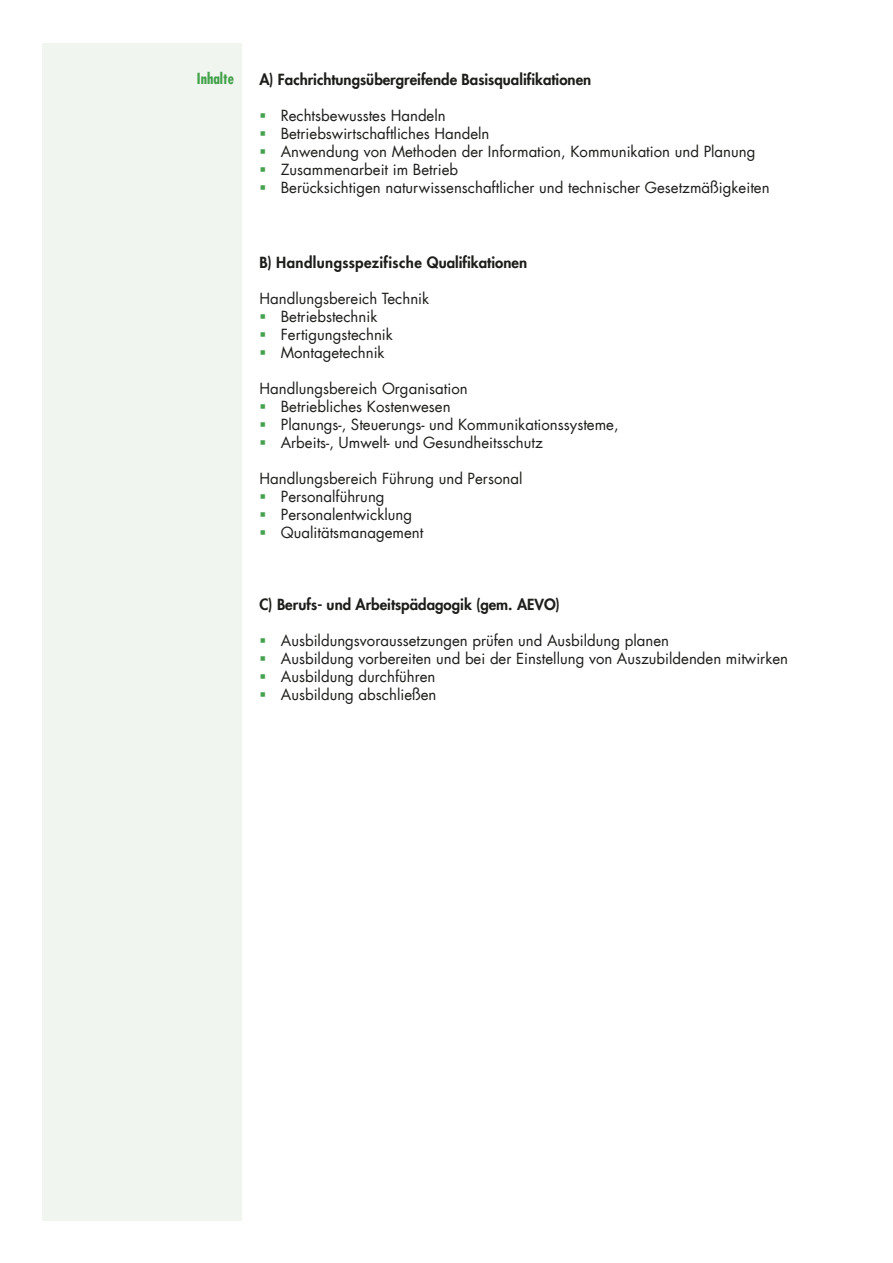
<style>
.page{position:relative;width:893px;height:1263px;background:#fff}
.page>*{position:absolute;margin:0;border:0;box-sizing:border-box;transform-origin:0 0}
.t1{font:15px "Futura LT";color:#1d1d1b}
.t2{font:800 15px "Futura LT";color:#1d1d1b}
.t3{font:700 condensed 15px "Futura LT";color:#44a14c}
.s1{color:#44a14c}
</style>
<div class="page">
<div style="left:43px;top:43px;width:199px;height:1177px;background:#f0f6ef"></div>
<p class="t3" style="left:197px;top:69px;width:39px">Inhalte</p>
<p class="t2" style="left:259px;top:69px;width:333px">A) Fachrichtungsübergreifende Basisqualifikationen</p>
<p class="t1" style="left:259px;top:106px;width:188px"><span class="s1">▪</span> Rechtsbewusstes Handeln</p>
<p class="t1" style="left:259px;top:124px;width:232px"><span class="s1">▪</span> Betriebswirtschaftliches Handeln</p>
<p class="t1" style="left:259px;top:142px;width:498px"><span class="s1">▪</span> Anwendung von Methoden der Information, Kommunikation und Planung</p>
<p class="t1" style="left:259px;top:160px;width:200px"><span class="s1">▪</span> Zusammenarbeit im Betrieb</p>
<p class="t1" style="left:259px;top:178px;width:512px"><span class="s1">▪</span> Berücksichtigen naturwissenschaftlicher und technischer Gesetzmäßigkeiten</p>
<p class="t2" style="left:259px;top:253px;width:269px">B) Handlungsspezifische Qualifikationen</p>
<p class="t1" style="left:259px;top:289px;width:171px">Handlungsbereich Technik</p>
<p class="t1" style="left:259px;top:307px;width:119px"><span class="s1">▪</span> Betriebstechnik</p>
<p class="t1" style="left:259px;top:325px;width:135px"><span class="s1">▪</span> Fertigungstechnik</p>
<p class="t1" style="left:259px;top:343px;width:127px"><span class="s1">▪</span> Montagetechnik</p>
<p class="t1" style="left:259px;top:379px;width:210px">Handlungsbereich Organisation</p>
<p class="t1" style="left:259px;top:397px;width:193px"><span class="s1">▪</span> Betriebliches Kostenwesen</p>
<p class="t1" style="left:260px;top:415px;width:361px"><span class="s1">▪</span> Planungs-, Steuerungs- und Kommunikationssysteme,</p>
<p class="t1" style="left:260px;top:433px;width:285px"><span class="s1">▪</span> Arbeits-, Umwelt- und Gesundheitsschutz</p>
<p class="t1" style="left:260px;top:469px;width:264px">Handlungsbereich Führung und Personal</p>
<p class="t1" style="left:260px;top:487px;width:127px"><span class="s1">▪</span> Personalführung</p>
<p class="t1" style="left:260px;top:505px;width:154px"><span class="s1">▪</span> Personalentwicklung</p>
<p class="t1" style="left:260px;top:523px;width:165px"><span class="s1">▪</span> Qualitätsmanagement</p>
<p class="t2" style="left:260px;top:595px;width:302px">C) Berufs- und Arbeitspädagogik (gem. AEVO)</p>
<p class="t1" style="left:260px;top:631px;width:411px"><span class="s1">▪</span> Ausbildungsvoraussetzungen prüfen und Ausbildung planen</p>
<p class="t1" style="left:260px;top:649px;width:530px"><span class="s1">▪</span> Ausbildung vorbereiten und bei der Einstellung von Auszubildenden mitwirken</p>
<p class="t1" style="left:260px;top:667px;width:177px"><span class="s1">▪</span> Ausbildung durchführen</p>
<p class="t1" style="left:260px;top:685px;width:178px"><span class="s1">▪</span> Ausbildung abschließen</p>
</div>
